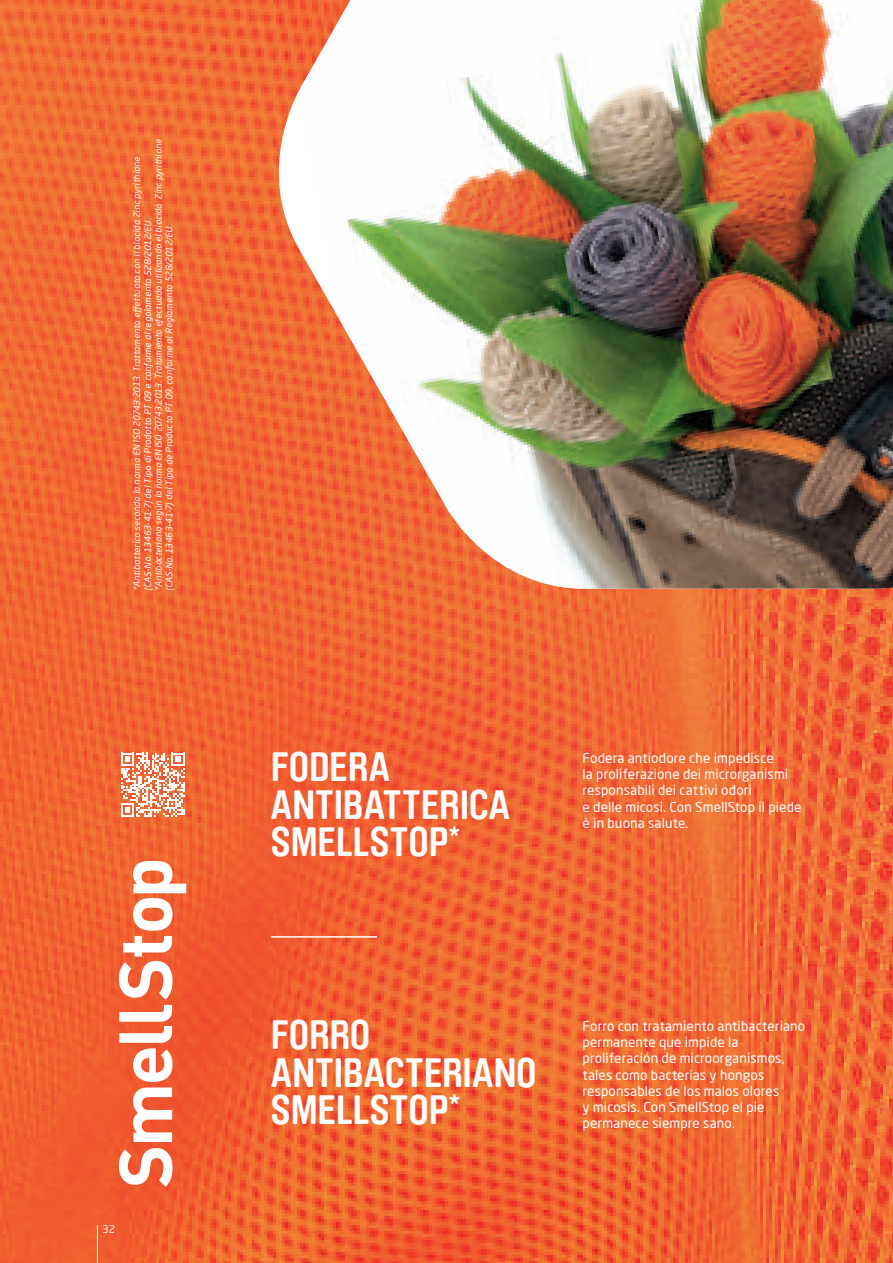
<style>
.page{position:relative;width:893px;height:1263px;background:#fff}
.page>*{position:absolute;margin:0;border:0;box-sizing:border-box;transform-origin:0 0}
.t1{font:700 40.5px/37.5px "Brauer Neue";color:#fff}
.t2{font:13.5px/16.2px "Neo Sans Pro";letter-spacing:.01em;color:#fff}
.t3{font:10.5px "Neo Sans Pro";color:#fff}
.t4{font:italic 9px/10.8px "Neo Sans Pro";letter-spacing:.01em;color:#fff}
</style>
<div class="page">
<img style="left:0;top:0;width:893px;height:1263px">
<hr style="left:271px;top:936px;width:106px;height:2px;background:#fff">
<svg style="left:119px;top:861px;width:67px;height:326px"></svg>
<svg style="left:121px;top:753px;width:63px;height:63px"></svg>
<svg style="left:254px;top:0;width:47px;height:589px;background:#f17446"></svg>
<img style="left:301px;top:0;width:592px;height:589px">
<hr style="left:97px;top:1225px;width:1px;height:38px;background:#fff">
<p class="t4" style="left:131px;top:591px;width:453px;rotate:-90deg">*Antibatterico secondo la norma EN ISO 20743:2013. Trattamento effettuato con il biocida Zinc pyrithione (CAS-No. 13463-41-7) del Tipo di Prodotto PT 09 e conforme al regolamento 528/2012/EU.<br>*Antibacteriano según la norma EN ISO 20743:2013. Tratamiento efectuado utilizando el biocida Zinc pyrithione (CAS-No. 13463-41-7) del Tipo de Producto PT 09, conforme al Reglamento 528/2012/EU.</p>
<p class="t3" style="left:102px;top:1223px;width:14px">32</p>
<h1 class="t1" style="left:271px;top:749px;width:241px">FODERA<br>ANTIBATTERICA<br>SMELLSTOP<sup>*</sup></h1>
<h2 class="t2" style="left:583px;top:750px;width:220px">Fodera antiodore che impedisce<br>la proliferazione dei microrganismi responsabili dei cattivi odori<br>e delle micosi. Con SmellStop il piede è in buona salute.</h2>
<h1 class="t1" style="left:271px;top:1017px;width:267px">FORRO<br>ANTIBACTERIANO<br>SMELLSTOP<sup>*</sup></h1>
<h2 class="t2" style="left:583px;top:1018px;width:224px">Forro con tratamiento antibacteriano permanente que impide la proliferación de microorganismos, tales como bacterias y hongos responsables de los malos olores<br>y micosis. Con SmellStop el pie permanece siempre sano.</h2>
</div>
